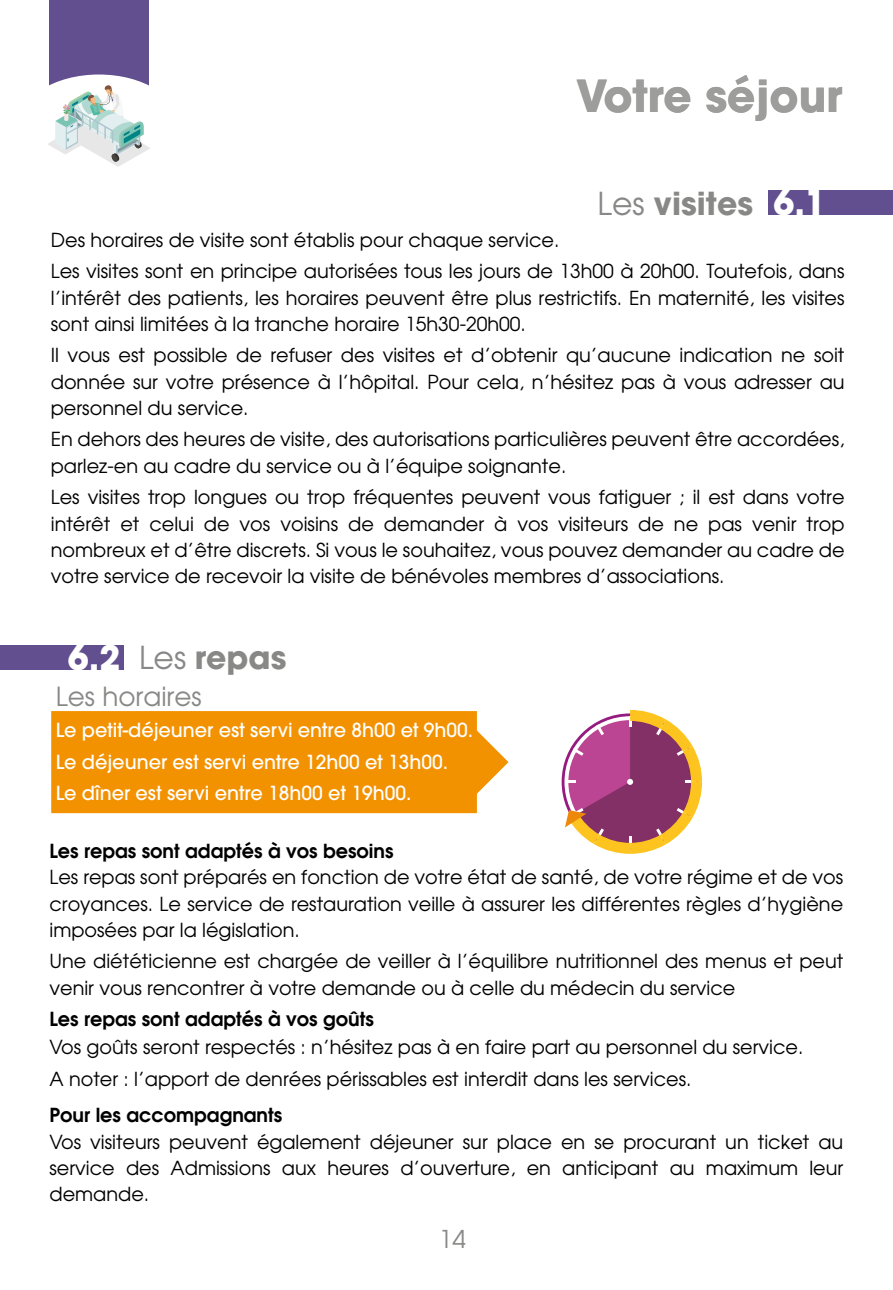
<style>
.page{position:relative;width:893px;height:1290px;background:#fff}
.page>*{position:absolute;margin:0;border:0;box-sizing:border-box;transform-origin:0 0}
.t1{font:700 43.75px "Avant Garde";color:#9d9d9c}
.t2{font:700 31.5px "Avant Garde";color:#888887}
.t3{font:26.25px "Avant Garde";color:#888887}
.t4{font:24.5px "Avant Garde";color:#888887}
.t5{font:19.25px/26.2px "Avant Garde";color:#000}
.t6{font:500 19.25px/31.5px "Avant Garde";color:#fff}
.t7{font:600 19.25px "Avant Garde";color:#000}
.s1{font-weight:400}
.s2{font-size:33.77px;color:#fff}
</style>
<div class="page">
<div style="left:0;top:645px;width:124px;height:25px;background:#624f8f"></div>
<div style="left:769px;top:190px;width:124px;height:25px;background:#624f8f"></div>
<div style="left:51px;top:711px;width:457px;height:102px;background:#f39200"></div>
<svg style="left:562px;top:710px;width:140px;height:144px"></svg>
<div style="left:49px;top:0;width:100px;height:108px;background:#624f8f"></div>
<div style="left:19px;top:75px;width:160px;height:100px;background:#fff;border-radius:50%"></div>
<svg style="left:48px;top:85px;width:102px;height:82px"></svg>
<h1 class="t1" style="left:576px;top:67px;width:268px">Votre séjour</h1>
<h1 class="t1" style="left:633px;top:67px;width:17px">t</h1>
<h2 class="t2" style="left:598px;top:183px;width:230px"><span class="s1">Les</span> visites <span class="s2">6.1</span></h2>
<p class="t5" style="left:51px;top:224px;width:795px;line-height:31.5px">Des horaires de visite sont établis pour chaque service.<br>Les visites sont en principe autorisées tous les jours de 13h00 à 20h00. Toutefois, dans</p>
<p class="t5" style="left:51px;top:284px;width:795px">l’intérêt des patients, les horaires peuvent être plus restrictifs. En maternité, les visites sont ainsi limitées à la tranche horaire 15h30-20h00.</p>
<p class="t5" style="left:51px;top:342px;width:795px;text-align:justify">Il vous est possible de refuser des visites et d’obtenir qu’aucune indication ne soit donnée sur votre présence à l’hôpital. Pour cela, n’hésitez pas à vous adresser au personnel du service.</p>
<p class="t5" style="left:51px;top:426px;width:795px">En dehors des heures de visite, des autorisations particulières peuvent être accordées, parlez-en au cadre du service ou à l’équipe soignante.</p>
<p class="t5" style="left:51px;top:484px;width:795px;text-align:justify">Les visites trop longues ou trop fréquentes peuvent vous fatiguer ; il est dans votre intérêt et celui de vos voisins de demander à vos visiteurs de ne pas venir trop nombreux et d’être discrets. Si vous le souhaitez, vous pouvez demander au cadre de votre service de recevoir la visite de bénévoles membres d’associations.</p>
<h2 class="t2" style="left:68px;top:637px;width:220px"><span class="s2">6.2</span> <span class="s1">Les</span> repas</h2>
<h3 class="t3" style="left:56px;top:680px;width:147px">Les horaires</h3>
<p class="t6" style="left:56px;top:714px;width:419px">Le petit-déjeuner est servi entre 8h00 et 9h00.<br>Le déjeuner est servi entre 12h00 et 13h00.<br>Le dîner est servi entre 18h00 et 19h00.</p>
<p class="t7" style="left:50px;top:838px;width:346px">Les repas sont adaptés à vos besoins</p>
<p class="t5" style="left:50px;top:864px;width:795px;text-align:justify">Les repas sont préparés en fonction de votre état de santé, de votre régime et de vos croyances. Le service de restauration veille à assurer les différentes règles d’hygiène imposées par la législation.</p>
<p class="t5" style="left:50px;top:948px;width:795px">Une diététicienne est chargée de veiller à l’équilibre nutritionnel des menus et peut venir vous rencontrer à votre demande ou à celle du médecin du service</p>
<p class="t7" style="left:50px;top:1006px;width:326px">Les repas sont adaptés à vos goûts</p>
<p class="t5" style="left:50px;top:1031px;width:755px;line-height:31.5px">Vos goûts seront respectés : n’hésitez pas à en faire part au personnel du service.<br>A noter : l’apport de denrées périssables est interdit dans les services.</p>
<p class="t7" style="left:50px;top:1102px;width:234px">Pour les accompagnants</p>
<p class="t5" style="left:50px;top:1128px;width:795px;text-align:justify">Vos visiteurs peuvent également déjeuner sur place en se procurant un ticket au service des Admissions aux heures d’ouverture, en anticipant au maximum leur demande.</p>
<p class="t4" style="left:439px;top:1224px;width:29px">14</p>
</div>
